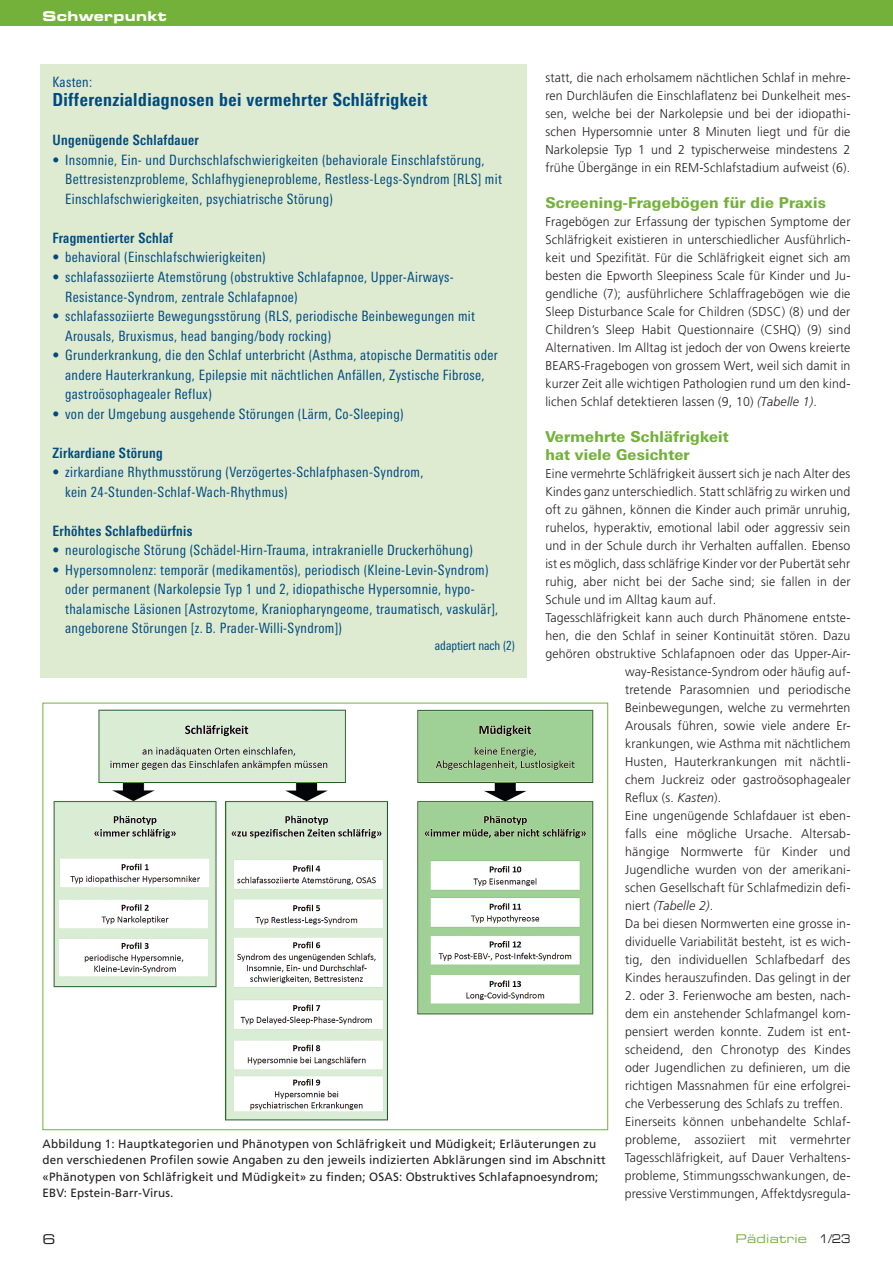
<style>
.page{position:relative;width:893px;height:1263px;background:#fff}
.page>*{position:absolute;margin:0;border:0;box-sizing:border-box;transform-origin:0 0}
.t1{font:800 condensed 18px "Linotype Univers";letter-spacing:.025em;color:#004a7f}
.t2{font:800 15px/18px "Linotype Univers Basic";letter-spacing:.015em;color:#73b13b}
.t3{font:condensed 14.25px/19.5px "Linotype Univers";letter-spacing:.025em;color:#004a7f}
.t4{font:700 condensed 14.25px "Linotype Univers";letter-spacing:.025em;color:#004a7f}
.t5{font:13.5px "Eurostile Bold Extended Two";letter-spacing:.02em;color:#fff}
.t6{font:13.5px "Eurostile Extended Two";color:#231f20}
.t7{font:300 12.75px/18px "Frutiger";letter-spacing:.015em;color:#231f20;text-align:justify}
.t8{font:italic 300 12.75px "Frutiger";letter-spacing:.015em;color:#231f20}
.t9{font:condensed 12.75px "Linotype Univers";color:#004a7f}
.t10{font:12px/16.5px "Frutiger";letter-spacing:.015em;color:#231f20}
.t11{font:12px "Eurostile Extended Two";letter-spacing:.02em;color:#73b13b}
.s1{font-style:italic}
.s2{font-style:normal}
.s3{color:#231f20}
</style>
<div class="page">
<div style="left:40px;top:64px;width:487px;height:613px;background:#deebd1"></div>
<img style="left:53px;top:709px;width:541px;height:412px">
<div style="left:0;top:0;width:893px;height:26px;background:#73b13b"></div>
<p class="t5" style="left:43px;top:7px;width:126px">Schwerpunkt</p>
<p class="t7" style="left:545px;top:68px;width:307px">statt, die nach erholsamem nächtlichen Schlaf in mehre&shy;ren Durchläufen die Einschlaflatenz bei Dunkelheit mes&shy;sen, welche bei der Narkolepsie und bei der idiopathi&shy;schen Hypersomnie unter 8 Minuten liegt und für die Narkolepsie Typ 1 und 2 typischerweise mindestens 2 frühe Übergänge in ein REM-Schlafstadium aufweist (6).</p>
<p class="t2" style="left:545px;top:193px;width:282px">Screening-Fragebögen für die Praxis</p>
<p class="t7" style="left:545px;top:212px;width:307px">Fragebögen zur Erfassung der typischen Symptome der Schläfrigkeit existieren in unterschiedlicher Ausführlich&shy;keit und Spezifität. Für die Schläfrigkeit eignet sich am besten die Epworth Sleepiness Scale für Kinder und Ju&shy;gendliche (7); ausführlichere Schlaffragebögen wie die Sleep Disturbance Scale for Children (SDSC) (8) und der Children’s Sleep Habit Questionnaire (CSHQ) (9) sind Alternativen. Im Alltag ist jedoch der von Owens kreierte BEARS-Fragebogen von grossem Wert, weil sich damit in kurzer Zeit alle wichtigen Pathologien rund um den kind&shy;lichen Schlaf detektieren lassen (9, 10) <span class="s1">(Tabelle 1)</span>.</p>
<p class="t2" style="left:545px;top:427px;width:185px">Vermehrte Schläfrigkeit hat viele Gesichter</p>
<p class="t7" style="left:545px;top:464px;width:307px">Eine vermehrte Schläfrigkeit äussert sich je nach Alter des</p>
<p class="t7" style="left:545px;top:482px;width:306px">Kindes ganz unterschiedlich. Statt schläfrig zu wirken und</p>
<p class="t7" style="left:545px;top:500px;width:307px">oft zu gähnen, können die Kinder auch primär unruhig,</p>
<p class="t7" style="left:545px;top:518px;width:307px">ruhelos, hyperaktiv, emotional labil oder aggressiv sein</p>
<p class="t7" style="left:545px;top:536px;width:307px">und in der Schule durch ihr Verhalten auffallen. Ebenso</p>
<p class="t7" style="left:545px;top:554px;width:307px">ist es möglich, dass schläfrige Kinder vor der Pubertät sehr</p>
<p class="t7" style="left:545px;top:572px;width:307px">ruhig, aber nicht bei der Sache sind; sie fallen in der</p>
<p class="t7" style="left:545px;top:590px;width:172px">Schule und im Alltag kaum auf.</p>
<p class="t7" style="left:545px;top:608px;width:307px">Tagesschläfrigkeit kann auch durch Phänomene entste-</p>
<p class="t7" style="left:545px;top:626px;width:307px">hen, die den Schlaf in seiner Kontinuität stören. Dazu</p>
<p class="t7" style="left:545px;top:644px;width:307px">gehören obstruktive Schlafapnoen oder das Upper-Air-</p>
<p class="t7" style="left:625px;top:662px;width:227px">way-Resistance-Syndrom oder häufig auf-</p>
<p class="t7" style="left:625px;top:680px;width:227px">tretende Parasomnien und periodische</p>
<p class="t7" style="left:625px;top:698px;width:227px">Beinbewegungen, welche zu vermehrten</p>
<p class="t7" style="left:625px;top:716px;width:227px">Arousals führen, sowie viele andere Er-</p>
<p class="t7" style="left:625px;top:734px;width:227px">krankungen, wie Asthma mit nächtlichem</p>
<p class="t7" style="left:625px;top:752px;width:227px">Husten, Hauterkrankungen mit nächtli-</p>
<p class="t7" style="left:625px;top:770px;width:227px">chem Juckreiz oder gastroösophagealer</p>
<p class="t7" style="left:625px;top:788px;width:98px">Reflux (s. <span class="s1">Kasten</span>).</p>
<p class="t7" style="left:625px;top:806px;width:227px">Eine ungenügende Schlafdauer ist eben-</p>
<p class="t7" style="left:625px;top:824px;width:226px">falls eine mögliche Ursache. Altersab-</p>
<p class="t7" style="left:625px;top:842px;width:227px">hängige Normwerte für Kinder und</p>
<p class="t7" style="left:625px;top:860px;width:227px">Jugendliche wurden von der amerikani-</p>
<p class="t7" style="left:625px;top:878px;width:227px">schen Gesellschaft für Schlafmedizin defi-</p>
<p class="t8" style="left:625px;top:898px;width:90px"><span class="s2">niert</span> (Tabelle 2)<span class="s2">.</span></p>
<p class="t7" style="left:625px;top:914px;width:227px">Da bei diesen Normwerten eine grosse in-</p>
<p class="t7" style="left:625px;top:932px;width:227px">dividuelle Variabilität besteht, ist es wich-</p>
<p class="t7" style="left:625px;top:950px;width:227px">tig, den individuellen Schlafbedarf des</p>
<p class="t7" style="left:625px;top:968px;width:227px">Kindes herauszufinden. Das gelingt in der</p>
<p class="t7" style="left:625px;top:986px;width:227px;text-align:left">2. oder 3. Ferienwoche am besten, nach&shy;dem ein anstehender Schlafmangel kom&shy;pensiert werden konnte. Zudem ist ent&shy;scheidend, den Chronotyp des Kindes oder Jugendlichen zu definieren, um die richtigen Massnahmen für eine erfolgrei&shy;che Verbesserung des Schlafs zu treffen.<br>Einerseits können unbehandelte Schlaf&shy;probleme, assoziiert mit vermehrter Tagesschläfrigkeit, auf Dauer Verhaltens&shy;probleme, Stimmungsschwankungen, de&shy;pressive Verstimmungen, Affektdysregula-</p>
<p class="t3" style="left:52px;top:72px;width:41px">Kasten:</p>
<h1 class="t1" style="left:52px;top:89px;width:376px">Differenzialdiagnosen bei vermehrter Schläfrigkeit</h1>
<p class="t4" style="left:52px;top:132px;width:148px">Ungenügende Schlafdauer</p>
<p class="t3" style="left:65px;top:150px;width:438px;text-indent:-13px">• Insomnie, Ein- und Durchschlafschwierigkeiten (behaviorale Einschlafstörung,<br>Bettresistenzprobleme, Schlafhygieneprobleme, Restless-Legs-Syndrom [RLS] mit<br>Einschlafschwierigkeiten, psychiatrische Störung)</p>
<p class="t4" style="left:52px;top:229px;width:122px">Fragmentierter Schlaf</p>
<p class="t3" style="left:52px;top:248px;width:215px">• behavioral (Einschlafschwierigkeiten)</p>
<p class="t3" style="left:65px;top:267px;width:390px;text-indent:-13px">• schlafassoziierte Atemstörung (obstruktive Schlafapnoe, Upper-Airways-<br>Resistance-Syndrom, zentrale Schlafapnoe)</p>
<p class="t3" style="left:65px;top:306px;width:411px;text-indent:-13px">• schlafassoziierte Bewegungsstörung (RLS, periodische Beinbewegungen mit<br>Arousals, Bruxismus, head banging/body rocking)</p>
<p class="t3" style="left:65px;top:345px;width:434px;text-indent:-13px">• Grunderkrankung, die den Schlaf unterbricht (Asthma, atopische Dermatitis oder andere Hauterkrankung, Epilepsie mit nächtlichen Anfällen, Zystische Fibrose, gastroösophagealer Reflux)</p>
<p class="t3" style="left:52px;top:404px;width:353px">• von der Umgebung ausgehende Störungen (Lärm, Co-Sleeping)</p>
<p class="t4" style="left:52px;top:444px;width:112px">Zirkardiane Störung</p>
<p class="t3" style="left:65px;top:462px;width:360px;text-indent:-13px">• zirkardiane Rhythmusstörung (Verzögertes-Schlafphasen-Syndrom, kein 24-Stunden-Schlaf-Wach-Rhythmus)</p>
<p class="t4" style="left:52px;top:522px;width:142px">Erhöhtes Schlafbedürfnis</p>
<p class="t3" style="left:52px;top:540px;width:422px">• neurologische Störung (Schädel-Hirn-Trauma, intrakranielle Druckerhöhung)</p>
<p class="t3" style="left:65px;top:560px;width:435px;text-indent:-13px">• Hypersomnolenz: temporär (medikamentös), periodisch (Kleine-Levin-Syndrom) oder permanent (Narkolepsie Typ 1 und 2, idiopathische Hypersomnie, hypo&shy;thalamische Läsionen [Astrozytome, Kraniopharyngeome, traumatisch, vaskulär], angeborene Störungen [z. B. Prader-Willi-Syndrom])</p>
<p class="t9" style="left:435px;top:638px;width:81px">adaptiert nach (2)</p>
<p class="t10" style="left:43px;top:1135px;width:565px">Abbildung 1: Hauptkategorien und Phänotypen von Schläfrigkeit und Müdigkeit; Erläuterungen zu den verschiedenen Profilen sowie Angaben zu den jeweils indizierten Abklärungen sind im Abschnitt «Phänotypen von Schläfrigkeit und Müdigkeit» zu finden; OSAS: Obstruktives Schlafapnoesyndrom; EBV: Epstein-Barr-Virus.</p>
<p class="t6" style="left:43px;top:1230px;width:15px">6</p>
<p class="t11" style="left:736px;top:1230px;width:116px">Pädiatrie <span class="s3">1/23</span></p>
</div>
